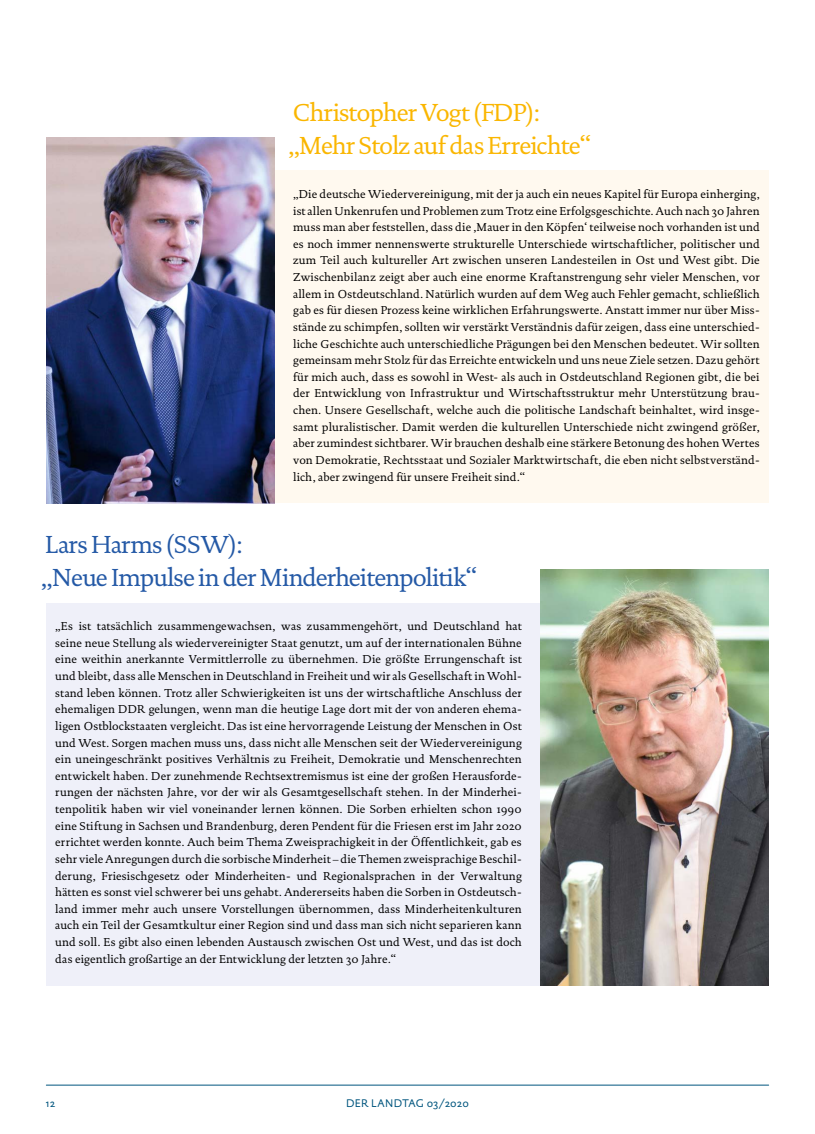
<style>
.page{position:relative;width:815px;height:1134px;background:#fff}
.page>*{position:absolute;margin:0;border:0;box-sizing:border-box;transform-origin:0 0}
.t1{font:25px/33.2px "DTL Documenta ST";letter-spacing:-.035em;color:#2459a6}
.t2{font:25px/33.2px "DTL Documenta ST";letter-spacing:-.035em;color:#fab600}
.t3{font:11.62px/16.6px "DTL Documenta ST";letter-spacing:.01em;color:#000;text-align:justify}
.t4{font:11.25px "DTL Documenta Sans ST";letter-spacing:.025em;color:#00557e}
</style>
<div class="page">
<div style="left:46px;top:171px;width:723px;height:332px;background:#fff9ef"></div>
<div style="left:46px;top:603px;width:723px;height:382px;background:#eff0f9"></div>
<img style="left:46px;top:137px;width:229px;height:366px">
<img style="left:540px;top:570px;width:229px;height:415px">
<hr style="left:46px;top:1085px;width:723px;height:1px;background:#00557e">
<h1 class="t2" style="left:288px;top:96px;width:305px">Christopher Vogt (FDP): „Mehr Stolz auf das Erreichte“</h1>
<p class="t3" style="left:293px;top:186px;width:468px">„Die deutsche Wiedervereinigung, mit der ja auch ein neues Kapitel für Europa einherging, ist allen Unkenrufen und Problemen zum Trotz eine Erfolgsgeschichte. Auch nach 30 Jahren muss man aber feststellen, dass die ‚Mauer in den Köpfen‘ teilweise noch vorhanden ist und es noch immer nennenswerte strukturelle Unterschiede wirtschaftlicher, politischer und zum Teil auch kultureller Art zwischen unseren Landesteilen in Ost und West gibt. Die Zwischenbilanz zeigt aber auch eine enorme Kraftanstrengung sehr vieler Menschen, vor allem in Ostdeutschland. Natürlich wurden auf dem Weg auch Fehler gemacht, schließlich gab es für diesen Prozess keine wirklichen Erfahrungswerte. Anstatt immer nur über Miss&shy;stände zu schimpfen, sollten wir verstärkt Verständnis dafür zeigen, dass eine unterschied&shy;liche Geschichte auch unterschiedliche Prägungen bei den Menschen bedeutet. Wir sollten gemeinsam mehr Stolz für das Erreichte entwickeln und uns neue Ziele setzen. Dazu gehört für mich auch, dass es sowohl in West- als auch in Ostdeutschland Regionen gibt, die bei der Entwicklung von Infrastruktur und Wirtschaftsstruktur mehr Unterstützung brau&shy;chen. Unsere Gesellschaft, welche auch die politische Landschaft beinhaltet, wird insge&shy;samt pluralistischer. Damit werden die kulturellen Unterschiede nicht zwingend größer, aber zumindest sichtbarer. Wir brauchen deshalb eine stärkere Betonung des hohen Wertes von Demokratie, Rechtsstaat und Sozialer Marktwirtschaft, die eben nicht selbstverständ&shy;lich, aber zwingend für unsere Freiheit sind.“</p>
<h1 class="t1" style="left:41px;top:528px;width:438px">Lars Harms (SSW):<br>„Neue Impulse in der Minderheitenpolitik“</h1>
<p class="t3" style="left:55px;top:618px;width:468px">„Es ist tatsächlich zusammengewachsen, was zusammengehört, und Deutschland hat seine neue Stellung als wiedervereinigter Staat genutzt, um auf der internationalen Bühne eine weithin anerkannte Vermittlerrolle zu übernehmen. Die größte Errungenschaft ist und bleibt, dass alle Menschen in Deutschland in Freiheit und wir als Gesellschaft in Wohl&shy;stand leben können. Trotz aller Schwierigkeiten ist uns der wirtschaftliche Anschluss der ehemaligen DDR gelungen, wenn man die heutige Lage dort mit der von anderen ehema&shy;ligen Ostblockstaaten vergleicht. Das ist eine hervorragende Leistung der Menschen in Ost und West. Sorgen machen muss uns, dass nicht alle Menschen seit der Wiedervereinigung ein uneingeschränkt positives Verhältnis zu Freiheit, Demokratie und Menschenrechten entwickelt haben. Der zunehmende Rechtsextremismus ist eine der großen Herausforde&shy;rungen der nächsten Jahre, vor der wir als Gesamtgesellschaft stehen. In der Minderhei&shy;tenpolitik haben wir viel voneinander lernen können. Die Sorben erhielten schon 1990 eine Stiftung in Sachsen und Brandenburg, deren Pendent für die Friesen erst im Jahr 2020 errichtet werden konnte. Auch beim Thema Zweisprachigkeit in der Öffentlichkeit, gab es sehr viele Anregungen durch die sorbische Minderheit – die Themen zweisprachige Beschil&shy;derung, Friesischgesetz oder Minderheiten- und Regionalsprachen in der Verwaltung hätten es sonst viel schwerer bei uns gehabt. Andererseits haben die Sorben in Ostdeutsch&shy;land immer mehr auch unsere Vorstellungen übernommen, dass Minderheitenkulturen auch ein Teil der Gesamtkultur einer Region sind und dass man sich nicht separieren kann und soll. Es gibt also einen lebenden Austausch zwischen Ost und West, und das ist doch das eigentlich großartige an der Entwicklung der letzten 30 Jahre.“</p>
<p class="t4" style="left:46px;top:1097px;width:11px">12</p>
<p class="t4" style="left:346px;top:1097px;width:124px">DER LANDTAG 03/2020</p>
</div>
